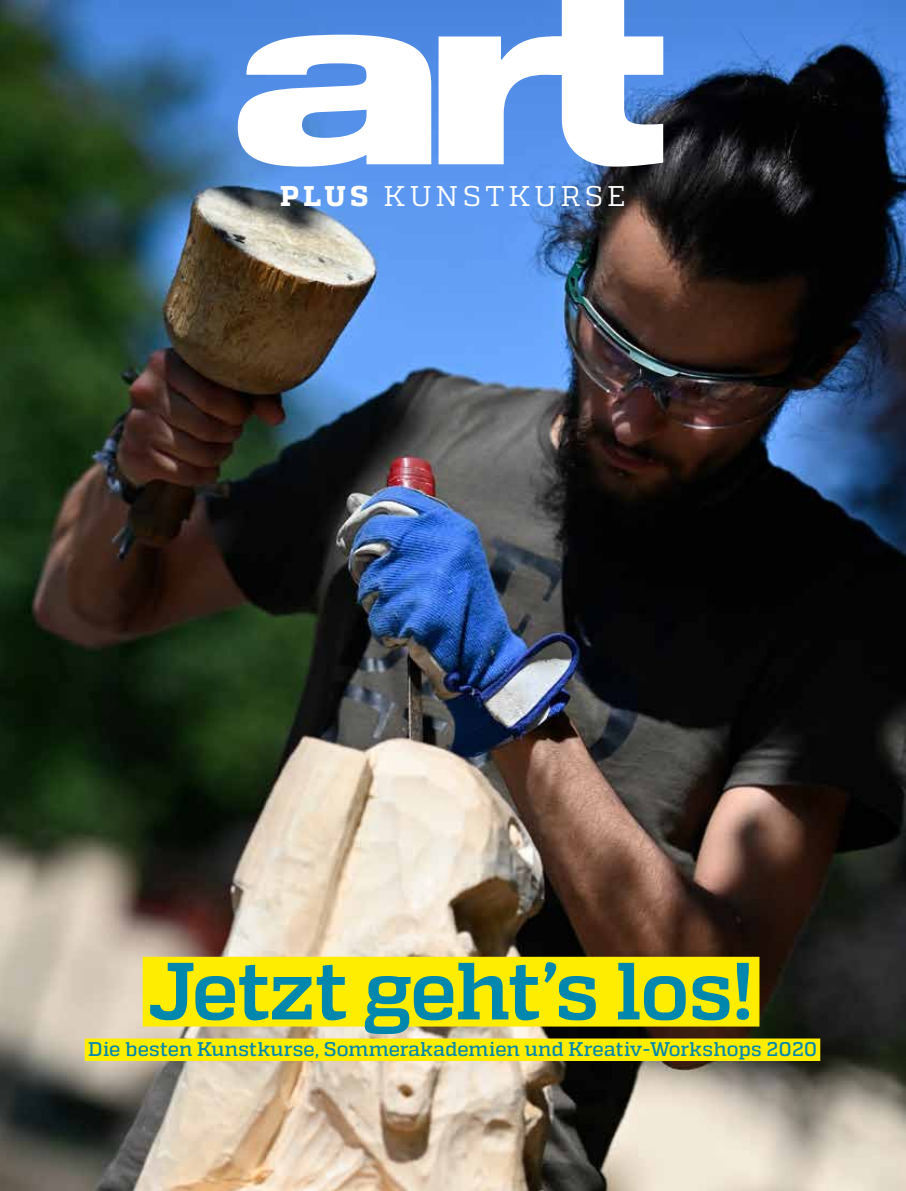
<style>
.page{position:relative;width:906px;height:1191px;background:#fff}
.page>*{position:absolute;margin:0;border:0;box-sizing:border-box;transform-origin:0 0}
.t1{font:700 80.85px "Quadon";letter-spacing:-.02em;color:#0087ad}
.t2{font:28.5px "Quadon";letter-spacing:.155em;color:#fff}
.t3{font:500 19.8px "Quadon";letter-spacing:.005em;color:#0087ad}
.s1{font-weight:800}
</style>
<div class="page">
<img style="left:0;top:0;width:906px;height:1191px">
<div style="left:85px;top:1038px;width:735px;height:23px;background:#ffed00"></div>
<div style="left:143px;top:956px;width:616px;height:70px;background:#ffed00"></div>
<svg style="left:438px;top:0;width:225px;height:167px"></svg>
<svg style="left:238px;top:35px;width:193px;height:132px"></svg>
<h2 class="t2" style="left:280px;top:180px;width:347px"><span class="s1">PLUS</span> KUNSTKURSE</h2>
<h1 class="t1" style="left:149px;top:944px;width:605px">Jetzt geht’s los!</h1>
<p class="t3" style="left:88px;top:1037px;width:730px">Die besten Kunstkurse, Sommerakademien und Kreativ-Workshops 2020</p>
</div>
